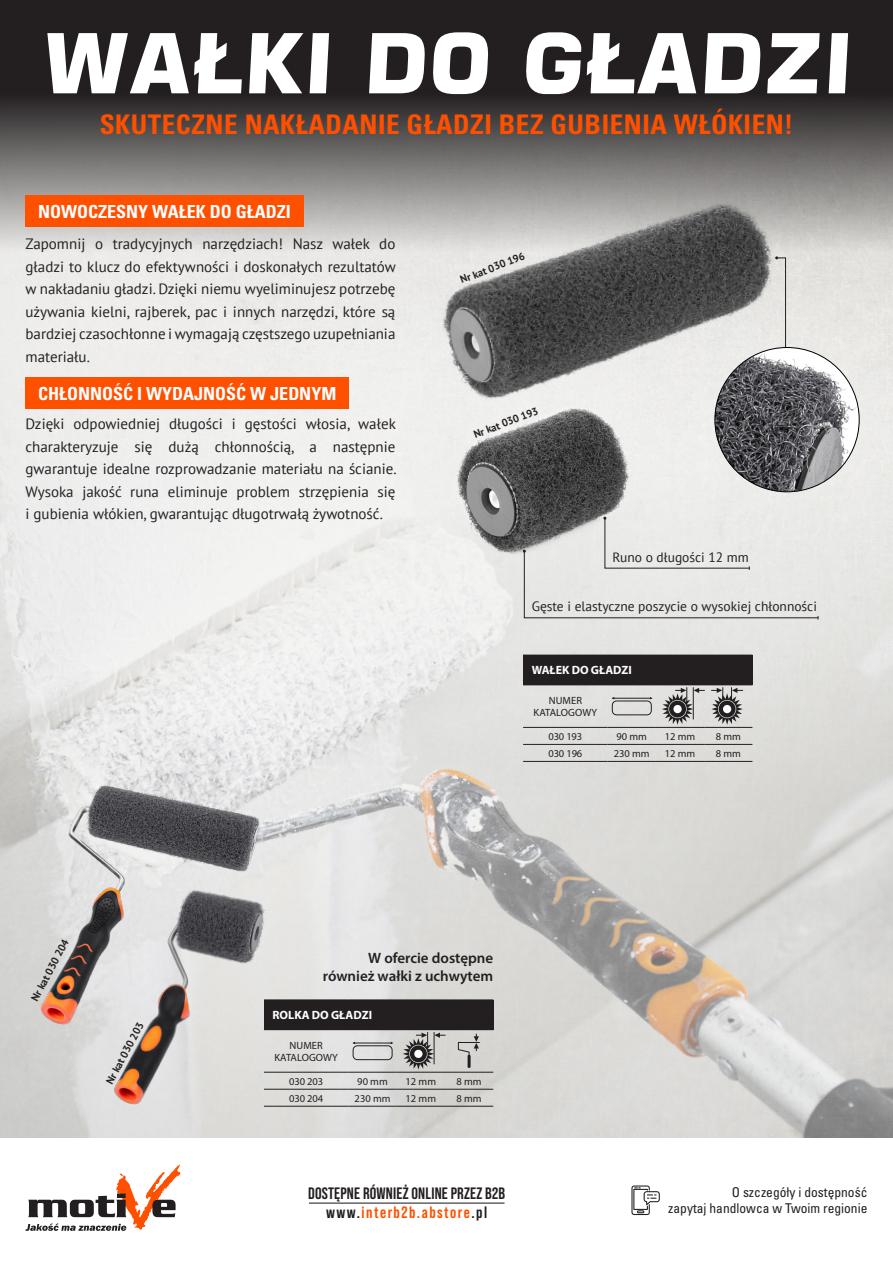
<style>
.page{position:relative;width:893px;height:1263px;background:#fff}
.page>*{position:absolute;margin:0;border:0;box-sizing:border-box;transform-origin:0 0}
.t1{font:700 76.5px "Square 721 PL";color:#fff}
.t2{font:700 condensed 27px "Univers Pl LT";letter-spacing:.02em;color:#ff5000}
.t3{font:700 condensed 18px "Univers Pl LT";color:#fff}
.t4{font:700 16.5px/19.8px "Bebas Neue Pro";letter-spacing:.01em;color:#231f20;text-align:center}
.t5{font:15px/22.5px "PT Sans";color:#231f20;text-align:justify}
.t6{font:600 15px/18px "Myriad Pro";color:#231f20;text-align:right}
.t7{font:13.5px "PT Sans";color:#231f20}
.t8{font:condensed 13.5px/16.2px "Univers Pl LT";color:#231f20;text-align:right}
.t9{font:700 12px "Myriad Pro";color:#fff}
.t10{font:10.5px/12.6px "Myriad Pro";color:#231f20;text-align:center}
.t11{font:700 10.5px "PT Sans";color:#231f20}
.s1{color:#ff5000}
</style>
<div class="page">
<svg style="left:631px;top:1185px;width:29px;height:30px"></svg>
<hr style="left:309px;top:1202px;width:195px;height:1px;background:#231f20">
<svg style="left:26px;top:1164px;width:154px;height:67px"></svg>
<svg style="left:0;top:0;width:893px;height:176px;background:#332f30"></svg>
<img style="left:0;top:176px;width:893px;height:961px">
<img style="left:373px;top:133px;width:451px;height:395px">
<img style="left:378px;top:334px;width:289px;height:295px">
<svg style="left:775px;top:256px;width:12px;height:92px"></svg>
<svg style="left:523px;top:517px;width:296px;height:102px;background:#dededc"></svg>
<img style="left:715px;top:347px;width:144px;height:145px;border-radius:72px">
<div style="left:523px;top:655px;width:229px;height:30px;background:#231f20"></div>
<hr style="left:523px;top:727px;width:85px;height:1px;background:#231f20">
<hr style="left:608px;top:727px;width:48px;height:1px;background:#231f20">
<hr style="left:656px;top:727px;width:48px;height:1px;background:#231f20">
<hr style="left:704px;top:727px;width:48px;height:1px;background:#231f20">
<hr style="left:523px;top:744px;width:85px;height:1px;background:#231f20">
<hr style="left:608px;top:744px;width:48px;height:1px;background:#231f20">
<hr style="left:656px;top:744px;width:48px;height:1px;background:#231f20">
<hr style="left:704px;top:744px;width:48px;height:1px;background:#231f20">
<hr style="left:523px;top:761px;width:85px;height:1px;background:#231f20">
<hr style="left:608px;top:761px;width:48px;height:1px;background:#231f20">
<hr style="left:656px;top:761px;width:48px;height:1px;background:#231f20">
<hr style="left:704px;top:761px;width:48px;height:1px;background:#231f20">
<div style="left:264px;top:1000px;width:229px;height:30px;background:#231f20"></div>
<hr style="left:264px;top:1072px;width:84px;height:1px;background:#231f20">
<hr style="left:348px;top:1072px;width:49px;height:1px;background:#231f20">
<hr style="left:397px;top:1072px;width:48px;height:1px;background:#231f20">
<hr style="left:445px;top:1072px;width:48px;height:1px;background:#231f20">
<hr style="left:264px;top:1089px;width:84px;height:1px;background:#231f20">
<hr style="left:348px;top:1089px;width:49px;height:1px;background:#231f20">
<hr style="left:397px;top:1089px;width:48px;height:1px;background:#231f20">
<hr style="left:445px;top:1089px;width:48px;height:1px;background:#231f20">
<hr style="left:264px;top:1106px;width:84px;height:1px;background:#231f20">
<hr style="left:348px;top:1106px;width:49px;height:1px;background:#231f20">
<hr style="left:397px;top:1106px;width:48px;height:1px;background:#231f20">
<hr style="left:445px;top:1106px;width:48px;height:1px;background:#231f20">
<hr style="left:264px;top:999px;width:84px;height:1px;background:#231f20">
<hr style="left:348px;top:999px;width:49px;height:1px;background:#231f20">
<hr style="left:397px;top:999px;width:48px;height:1px;background:#231f20">
<hr style="left:445px;top:999px;width:48px;height:1px;background:#231f20">
<svg style="left:612px;top:697px;width:40px;height:18px"></svg>
<svg style="left:352px;top:1042px;width:41px;height:18px"></svg>
<svg style="left:662px;top:687px;width:43px;height:38px;background:#a7a5a4"></svg>
<svg style="left:403px;top:1032px;width:43px;height:37px;background:#9e9d9b"></svg>
<div style="left:26px;top:195px;width:278px;height:32px;background:#ff5000"></div>
<div style="left:26px;top:377px;width:323px;height:32px;background:#ff5000"></div>
<svg style="left:711px;top:687px;width:32px;height:38px"></svg>
<img style="left:39px;top:845px;width:303px;height:293px">
<img style="left:0;top:730px;width:324px;height:348px">
<svg style="left:458px;top:1034px;width:22px;height:34px"></svg>
<h1 class="t1" style="left:42px;top:13px;width:817px">WAŁKI DO GŁADZI</h1>
<h2 class="t2" style="left:100px;top:108px;width:695px">SKUTECZNE NAKŁADANIE GŁADZI BEZ GUBIENIA WŁÓKIEN!</h2>
<p class="t3" style="left:38px;top:200px;width:254px">NOWOCZESNY WAŁEK DO GŁADZI</p>
<p class="t5" style="left:26px;top:232px;width:372px">Zapomnij o tradycyjnych narzędziach! Nasz wałek do gładzi to klucz do efektywności i doskonałych rezultatów w nakładaniu gładzi. Dzięki niemu wyeliminujesz potrzebę używania kielni, rajberek, pac i innych narzędzi, które są bardziej czasochłonne i wymagają częstszego uzupełniania materiału.</p>
<p class="t3" style="left:38px;top:382px;width:300px">CHŁONNOŚĆ I WYDAJNOŚĆ W JEDNYM</p>
<p class="t5" style="left:26px;top:412px;width:373px">Dzięki odpowiedniej długości i gęstości włosia, wałek charakteryzuje się dużą chłonnością, a następnie gwarantuje idealne rozprowadzanie materiału na ścianie.<br>Wysoka jakość runa eliminuje problem strzępienia się i gubienia włókien, gwarantując długotrwałą żywotność.</p>
<p class="t11" style="left:458px;top:273px;width:70px;rotate:-21deg">Nr kat 030 196</p>
<p class="t11" style="left:472px;top:428px;width:70px;rotate:-21deg">Nr kat 030 193</p>
<p class="t7" style="left:612px;top:548px;width:138px">Runo o długości 12 mm</p>
<p class="t7" style="left:532px;top:598px;width:287px">Gęste i elastyczne poszycie o wysokiej chłonności</p>
<p class="t9" style="left:532px;top:663px;width:102px">WAŁEK DO GŁADZI</p>
<p class="t10" style="left:534px;top:694px;width:65px">NUMER<br>KATALOGOWY</p>
<p class="t10" style="left:548px;top:730px;width:35px">030 193</p>
<p class="t10" style="left:616px;top:730px;width:32px">90 mm</p>
<p class="t10" style="left:665px;top:730px;width:32px">12 mm</p>
<p class="t10" style="left:716px;top:730px;width:27px">8 mm</p>
<p class="t10" style="left:548px;top:747px;width:35px">030 196</p>
<p class="t10" style="left:614px;top:747px;width:37px">230 mm</p>
<p class="t10" style="left:665px;top:747px;width:32px">12 mm</p>
<p class="t10" style="left:716px;top:747px;width:27px">8 mm</p>
<p class="t11" style="left:28px;top:997px;width:70px;rotate:-62deg">Nr kat 030 204</p>
<p class="t11" style="left:103px;top:1080px;width:70px;rotate:-62deg">Nr kat 030 203</p>
<p class="t6" style="left:323px;top:948px;width:172px">W ofercie dostępne również wałki z uchwytem</p>
<p class="t9" style="left:273px;top:1007px;width:101px">ROLKA DO GŁADZI</p>
<p class="t10" style="left:274px;top:1038px;width:65px">NUMER<br>KATALOGOWY</p>
<p class="t10" style="left:289px;top:1075px;width:35px">030 203</p>
<p class="t10" style="left:357px;top:1075px;width:32px">90 mm</p>
<p class="t10" style="left:406px;top:1075px;width:32px">12 mm</p>
<p class="t10" style="left:457px;top:1075px;width:27px">8 mm</p>
<p class="t10" style="left:289px;top:1092px;width:35px">030 204</p>
<p class="t10" style="left:355px;top:1092px;width:37px">230 mm</p>
<p class="t10" style="left:406px;top:1092px;width:32px">12 mm</p>
<p class="t10" style="left:457px;top:1092px;width:27px">8 mm</p>
<p class="t4" style="left:308px;top:1183px;width:198px">DOSTĘPNE RÓWNIEŻ ONLINE PRZEZ B2B www.<span class="s1">interb2b.abstore</span>.pl</p>
<p class="t8" style="left:668px;top:1184px;width:201px">O szczegóły i dostępność<br>zapytaj handlowca w Twoim regionie</p>
</div>
